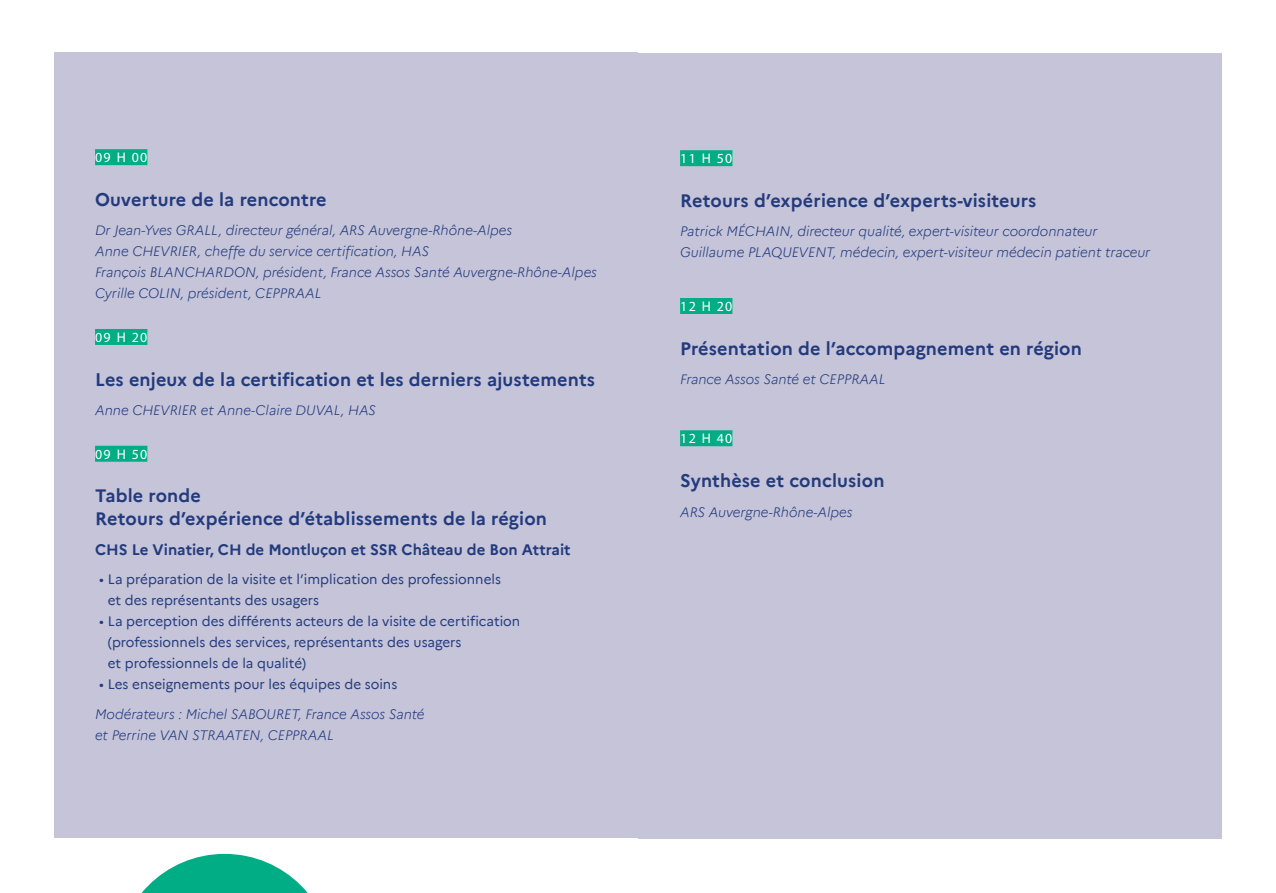
<style>
.page{position:relative;width:1276px;height:893px;background:#fff}
.page>*{position:absolute;margin:0;border:0;box-sizing:border-box;transform-origin:0 0}
.t1{font:700 18px/22.5px "Marianne";letter-spacing:.01em;color:#233b7d}
.t2{font:700 15px "Marianne";color:#233b7d}
.t3{font:13.95px "Myriad Pro";letter-spacing:.1em;color:#fff}
.t4{font:italic 300 13.5px/21px "Marianne";color:#233b7d}
.t5{font:13.5px/21px "Marianne";color:#233b7d}
</style>
<div class="page">
<div style="left:638px;top:53px;width:584px;height:785px;background:#c5c4d9"></div>
<div style="left:54px;top:52px;width:584px;height:786px;background:#c5c4d9"></div>
<svg style="left:141px;top:854px;width:167px;height:39px"></svg>
<div style="left:95px;top:149px;width:52px;height:16px;background:#00ad85"></div>
<div style="left:95px;top:329px;width:52px;height:16px;background:#00ad85"></div>
<div style="left:95px;top:446px;width:52px;height:16px;background:#00ad85"></div>
<div style="left:680px;top:150px;width:52px;height:16px;background:#00ad85"></div>
<div style="left:680px;top:298px;width:52px;height:16px;background:#00ad85"></div>
<div style="left:680px;top:430px;width:52px;height:16px;background:#00ad85"></div>
<p class="t3" style="left:95px;top:149px;width:54px">09 H 00</p>
<p class="t1" style="left:95px;top:187px;width:233px">Ouverture de la rencontre</p>
<p class="t4" style="left:95px;top:219px;width:418px">Dr Jean-Yves GRALL, directeur général, ARS Auvergne-Rhône-Alpes</p>
<p class="t4" style="left:95px;top:240px;width:335px">Anne CHEVRIER, cheffe du service certification, HAS</p>
<p class="t4" style="left:95px;top:261px;width:503px">François BLANCHARDON, président, France Assos Santé Auvergne-Rhône-Alpes</p>
<p class="t4" style="left:95px;top:282px;width:228px">Cyrille COLIN, président, CEPPRAAL</p>
<p class="t3" style="left:95px;top:329px;width:54px">09 H 20</p>
<p class="t1" style="left:95px;top:367px;width:501px">Les enjeux de la certification et les derniers ajustements</p>
<p class="t4" style="left:95px;top:399px;width:282px">Anne CHEVRIER et Anne-Claire DUVAL, HAS</p>
<p class="t3" style="left:95px;top:445px;width:54px">09 H 50</p>
<p class="t1" style="left:95px;top:483px;width:453px">Table ronde<br>Retours d’expérience d’établissements de la région</p>
<p class="t2" style="left:95px;top:538px;width:477px">CHS Le Vinatier, CH de Montluçon et SSR Château de Bon Attrait</p>
<p class="t5" style="left:108px;top:568px;width:395px;text-indent:-9px">• La préparation de la visite et l’implication des professionnels et des représentants des usagers</p>
<p class="t5" style="left:108px;top:610px;width:414px;text-indent:-9px">• La perception des différents acteurs de la visite de certification (professionnels des services, représentants des usagers<br>et professionnels de la qualité)</p>
<p class="t5" style="left:99px;top:673px;width:299px">• Les enseignements pour les équipes de soins</p>
<p class="t4" style="left:95px;top:702px;width:331px">Modérateurs : Michel SABOURET, France Assos Santé et Perrine VAN STRAATEN, CEPPRAAL</p>
<p class="t3" style="left:680px;top:150px;width:54px">11 H 50</p>
<p class="t1" style="left:680px;top:188px;width:358px">Retours d’expérience d’experts-visiteurs</p>
<p class="t4" style="left:680px;top:220px;width:419px">Patrick MÉCHAIN, directeur qualité, expert-visiteur coordonnateur</p>
<p class="t4" style="left:680px;top:241px;width:472px">Guillaume PLAQUEVENT, médecin, expert-visiteur médecin patient traceur</p>
<p class="t3" style="left:680px;top:298px;width:54px">12 H 20</p>
<p class="t1" style="left:680px;top:336px;width:403px">Présentation de l’accompagnement en région</p>
<p class="t4" style="left:680px;top:368px;width:207px">France Assos Santé et CEPPRAAL</p>
<p class="t3" style="left:680px;top:430px;width:54px">12 H 40</p>
<p class="t1" style="left:680px;top:468px;width:206px">Synthèse et conclusion</p>
<p class="t4" style="left:680px;top:500px;width:174px">ARS Auvergne-Rhône-Alpes</p>
</div>
